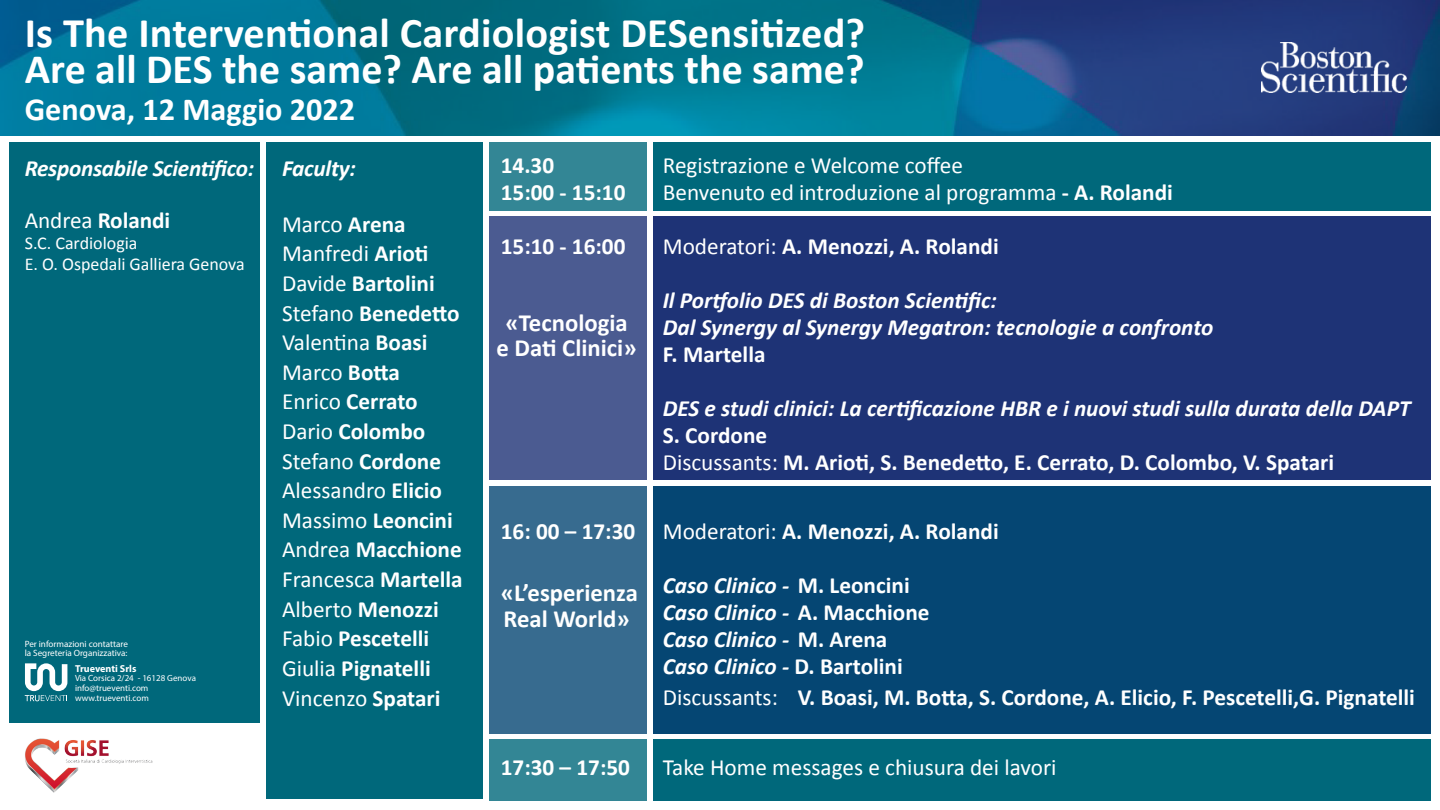
<style>
.page{position:relative;width:1440px;height:810px;background:#fff}
.page>*{position:absolute;margin:0;border:0;box-sizing:border-box;transform-origin:0 0}
.t1{font:700 42.38px "Calibri";letter-spacing:.005em;color:#fff}
.t2{font:700 42px "Calibri";color:#fff}
.t3{font:700 32.25px "Calibri";color:#fff}
.t4{font:700 24.75px/25.5px "Calibri";color:#fff;text-align:center}
.t5{font:700 23.25px/29.6px "Calibri";color:#fff}
.t6{font:italic 700 23.25px/27px "Calibri";color:#fff}
.t7{font:23.25px "Calibri";color:#fff}
.t8{font:18px/21px "Calibri";color:#fff}
.t9{font:700 10.12px "Myriad Pro";letter-spacing:-.005em;color:#fff}
.t10{font:9.07px/9px "Myriad Pro";color:#fff}
.t11{font:9px/9.7px "Myriad Pro";color:#fff}
.s1{font-weight:700}
.s2{font-weight:400}
.s3{font-style:normal}
</style>
<div class="page">
<div style="left:266px;top:142px;width:217px;height:657px;background:#00687b"></div>
<div style="left:10px;top:142px;width:250px;height:580px;background:#00687b"></div>
<div style="left:489px;top:142px;width:158px;height:68px;background:#338695"></div>
<div style="left:653px;top:142px;width:778px;height:68px;background:#00687b"></div>
<div style="left:489px;top:216px;width:158px;height:264px;background:#4b5b91"></div>
<div style="left:653px;top:216px;width:778px;height:264px;background:#1e3376"></div>
<div style="left:489px;top:486px;width:158px;height:247px;background:#376b8f"></div>
<div style="left:653px;top:486px;width:778px;height:247px;background:#054673"></div>
<div style="left:489px;top:739px;width:158px;height:62px;background:#338695"></div>
<div style="left:653px;top:739px;width:778px;height:62px;background:#00687b"></div>
<img style="left:0;top:0;width:1440px;height:135px">
<img style="left:1261px;top:43px;width:146px;height:50px">
<img style="left:25px;top:738px;width:128px;height:55px">
<svg style="left:25px;top:663px;width:43px;height:38px"></svg>
<h1 class="t1" style="left:25px;top:3px;width:842px">Is The Interventional Cardiologist DESensitized?</h1>
<h2 class="t2" style="left:25px;top:40px;width:841px">Are all DES the same? Are all patients the same?</h2>
<h3 class="t3" style="left:25px;top:87px;width:332px">Genova, 12 Maggio 2022</h3>
<p class="t5" style="left:501px;top:149px;width:55px">14.30</p>
<p class="t7" style="left:663px;top:151px;width:302px">Registrazione e Welcome coffee</p>
<p class="t5" style="left:501px;top:176px;width:126px">15:00 - 15:10</p>
<p class="t7" style="left:663px;top:178px;width:512px">Benvenuto ed introduzione al programma <span class="s1">- A. Rolandi</span></p>
<p class="t5" style="left:501px;top:230px;width:126px">15:10 - 16:00</p>
<p class="t5" style="left:663px;top:230px;width:337px"><span class="s2">Moderatori:</span> A. Menozzi, A. Rolandi</p>
<p class="t6" style="left:663px;top:285px;width:552px">Il Portfolio DES di Boston Scientific:<br>Dal Synergy al Synergy Megatron: tecnologie a confronto</p>
<p class="t5" style="left:663px;top:338px;width:104px">F. Martella</p>
<p class="t6" style="left:663px;top:393px;width:749px">DES e studi clinici: La certificazione HBR e i nuovi studi sulla durata della DAPT</p>
<p class="t5" style="left:663px;top:421px;width:673px;line-height:27px">S. Cordone<br><span class="s2">Discussants:</span> M. Arioti, S. Benedetto, E. Cerrato, D. Colombo, V. Spatari</p>
<p class="t6" style="left:25px;top:153px;width:231px">Responsabile Scientifico:</p>
<p class="t5" style="left:25px;top:205px;width:147px"><span class="s2">Andrea</span> Rolandi</p>
<p class="t8" style="left:25px;top:232px;width:221px">S.C. Cardiologia<br>E. O. Ospedali Galliera Genova</p>
<p class="t6" style="left:282px;top:153px;width:76px">Faculty:</p>
<p class="t5" style="left:282px;top:208px;width:182px"><span class="s2">Marco</span> Arena<br><span class="s2">Manfredi</span> Arioti<br><span class="s2">Davide</span> Bartolini<br><span class="s2">Stefano</span> Benedetto<br><span class="s2">Valentina</span> Boasi<br><span class="s2">Marco</span> Botta<br><span class="s2">Enrico</span> Cerrato<br><span class="s2">Dario</span> Colombo<br><span class="s2">Stefano</span> Cordone<br><span class="s2">Alessandro</span> Elicio<br><span class="s2">Massimo</span> Leoncini<br><span class="s2">Andrea</span> Macchione<br><span class="s2">Francesca</span> Martella<br><span class="s2">Alberto</span> Menozzi<br><span class="s2">Fabio</span> Pescetelli<br><span class="s2">Giulia</span> Pignatelli<br><span class="s2">Vincenzo</span> Spatari</p>
<p class="t4" style="left:497px;top:309px;width:142px">«Tecnologia e Dati Clinici»</p>
<p class="t5" style="left:501px;top:515px;width:499px">16: 00 – 17:30 <span class="s2">Moderatori:</span> A. Menozzi, A. Rolandi</p>
<p class="t6" style="left:663px;top:570px;width:268px">Caso Clinico - <span class="s3">M. Leoncini<br></span>Caso Clinico - <span class="s3">A. Macchione<br></span>Caso Clinico - <span class="s3">M. Arena<br></span>Caso Clinico - <span class="s3">D. Bartolini</span></p>
<p class="t5" style="left:663px;top:682px;width:754px"><span class="s2">Discussants:</span> V. Boasi, M. Botta, S. Cordone, A. Elicio, F. Pescetelli,G. Pignatelli</p>
<p class="t4" style="left:501px;top:579px;width:139px;text-align:left">«L’esperienza<br>Real World»</p>
<p class="t10" style="left:25px;top:639px;width:105px">Per informazioni contattare la Segreteria Organizzativa:</p>
<p class="t9" style="left:75px;top:662px;width:63px">Trueventi Srls</p>
<p class="t11" style="left:75px;top:673px;width:122px">Via Corsica 2/24 - 16128 Genova info@trueventi.com www.trueventi.com</p>
<p class="t5" style="left:501px;top:751px;width:131px">17:30 – 17:50</p>
<p class="t7" style="left:663px;top:753px;width:395px">Take Home messages e chiusura dei lavori</p>
</div>
